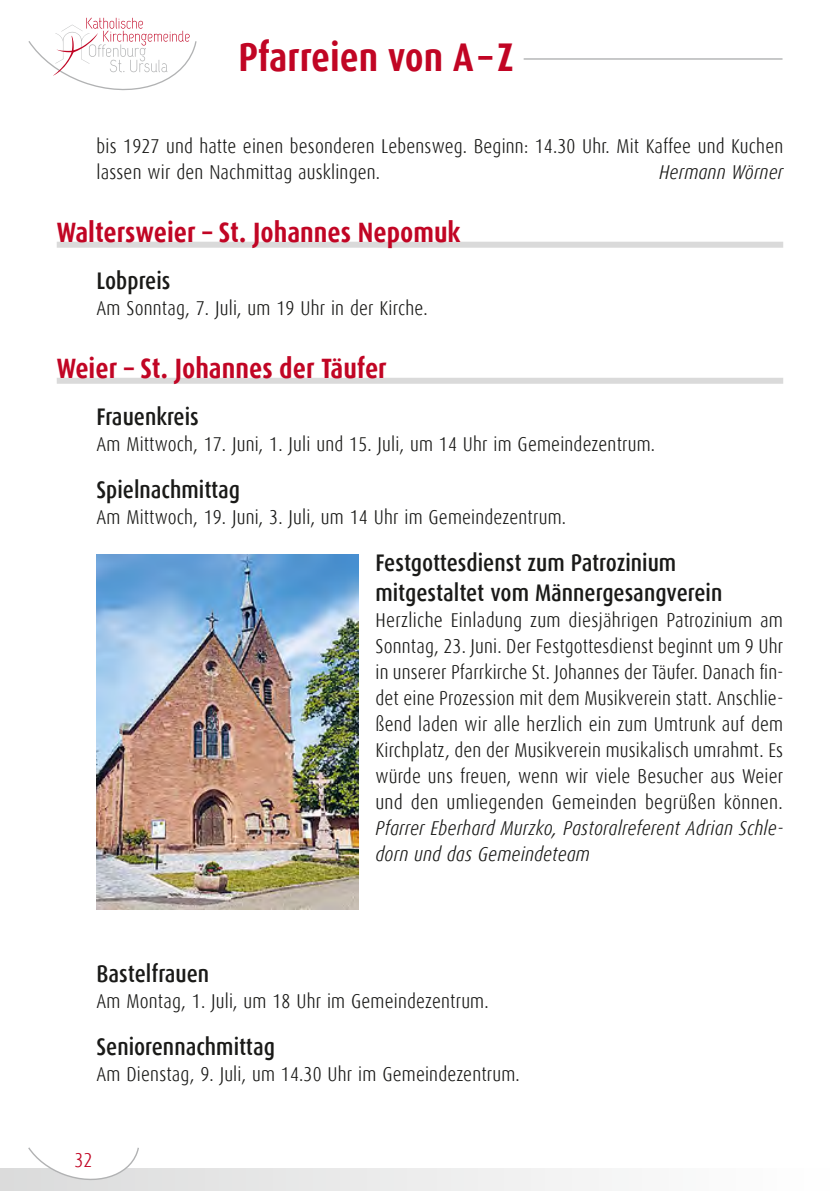
<style>
.page{position:relative;width:840px;height:1191px;background:#fff}
.page>*{position:absolute;margin:0;border:0;box-sizing:border-box;transform-origin:0 0}
.Hauptrubrik_KOPF_lin{font:700 40px "Dax Condensed";color:#c10524}
.Rubrik{font:700 28px "Dax Condensed";color:#c10524}
.Unterrubrik_7mm_Einz{font:500 24px/30px "Dax Condensed";color:#1a1a18}
.Grundtext_ohne_Absta{font:300 20px/26px "Dax Condensed";letter-spacing:.01em;color:#1a1a18}
.Grundtext_ohne_Absta-2{font:italic 300 20px "Dax Condensed";letter-spacing:.01em;color:#1a1a18}
.t1{font:300 20px "Dax Condensed";color:#c10524}
.s1{font-style:italic}
</style>
<div class="page">
<hr style="left:238px;top:58px;width:544px;height:2px;background:#b1b2b3">
<div style="left:0;top:1168px;width:839px;height:23px;background:linear-gradient(to right,#dadbdb,#fff)"></div>
<svg style="left:27px;top:1147px;width:113px;height:40px"></svg>
<svg style="left:28px;top:18px;width:169px;height:73px"></svg>
<div style="left:57px;top:242px;width:725px;height:6px;background:#dadada"></div>
<div style="left:57px;top:378px;width:725px;height:6px;background:#dadada"></div>
<img style="left:96px;top:554px;width:262px;height:355px">
<svg style="left:215px;top:58px;width:327px;height:184px"></svg>
<p class="Hauptrubrik_KOPF_lin" style="left:238px;top:35px;width:276px">Pfarreien von A–Z</p>
<p class="Grundtext_ohne_Absta" style="left:96px;top:133px;width:688px">bis 1927 und hatte einen besonderen Lebensweg. Beginn: 14.30 Uhr. Mit Kaffee und Kuchen lassen wir den Nachmittag ausklingen.</p>
<p class="Grundtext_ohne_Absta-2" style="left:658px;top:161px;width:125px">Hermann Wörner</p>
<p class="Rubrik" style="left:57px;top:216px;width:405px">Waltersweier – St. Johannes Nepomuk</p>
<p class="Unterrubrik_7mm_Einz" style="left:96px;top:266px;width:75px">Lobpreis</p>
<p class="Grundtext_ohne_Absta" style="left:96px;top:295px;width:332px">Am Sonntag, 7. Juli, um 19 Uhr in der Kirche.</p>
<p class="Rubrik" style="left:57px;top:352px;width:331px">Weier – St. Johannes der Täufer</p>
<p class="Unterrubrik_7mm_Einz" style="left:96px;top:402px;width:104px">Frauenkreis</p>
<p class="Grundtext_ohne_Absta" style="left:96px;top:431px;width:560px">Am Mittwoch, 17. Juni, 1. Juli und 15. Juli, um 14 Uhr im Gemeindezentrum.</p>
<p class="Unterrubrik_7mm_Einz" style="left:96px;top:475px;width:145px">Spielnachmittag</p>
<p class="Grundtext_ohne_Absta" style="left:96px;top:504px;width:471px">Am Mittwoch, 19. Juni, 3. Juli, um 14 Uhr im Gemeindezentrum.</p>
<p class="Unterrubrik_7mm_Einz" style="left:375px;top:548px;width:348px">Festgottesdienst zum Patrozinium mitgestaltet vom Männergesangverein</p>
<p class="Grundtext_ohne_Absta" style="left:375px;top:607px;width:409px;text-align:justify">Herzliche Einladung zum diesjährigen Patrozinium am Sonntag, 23. Juni. Der Festgottesdienst beginnt um 9 Uhr in unserer Pfarrkirche St. Johannes der Täufer. Danach fin&shy;det eine Prozession mit dem Musikverein statt. Anschlie&shy;ßend laden wir alle herzlich ein zum Umtrunk auf dem Kirchplatz, den der Musikverein musikalisch umrahmt. Es würde uns freuen, wenn wir viele Besucher aus Weier und den umliegenden Gemeinden begrüßen können.<br><span class="s1">Pfarrer Eberhard Murzko, Pastoralreferent Adrian Schle&shy;dorn und das Gemeindeteam</span></p>
<p class="Unterrubrik_7mm_Einz" style="left:96px;top:959px;width:114px">Bastelfrauen</p>
<p class="Grundtext_ohne_Absta" style="left:96px;top:988px;width:393px">Am Montag, 1. Juli, um 18 Uhr im Gemeindezentrum.</p>
<p class="Unterrubrik_7mm_Einz" style="left:96px;top:1032px;width:180px">Seniorennachmittag</p>
<p class="Grundtext_ohne_Absta" style="left:96px;top:1061px;width:424px">Am Dienstag, 9. Juli, um 14.30 Uhr im Gemeindezentrum.</p>
<p class="t1" style="left:75px;top:1148px;width:19px">32</p>
</div>
